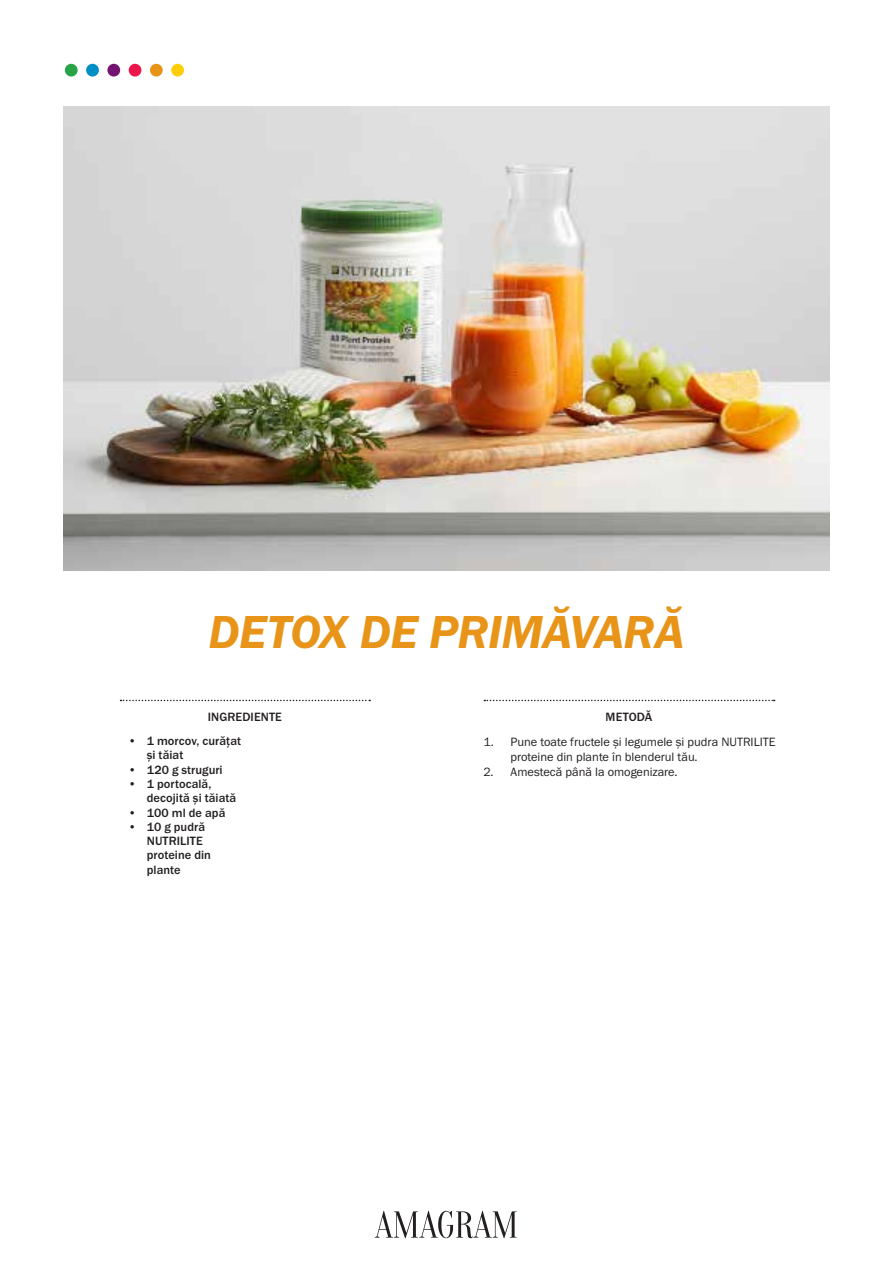
<style>
.page{position:relative;width:893px;height:1263px;background:#fff}
.page>*{position:absolute;margin:0;border:0;box-sizing:border-box;transform-origin:0 0}
.t1{font:48px "Franklin Gothic URW Dem Ita";letter-spacing:-.015em;color:#e89418}
.t2{font:500 12.45px/14.2px "Franklin Gothic URW";letter-spacing:.005em;color:#231f20}
.t3{font:12.45px/15px "Franklin Gothic URW Boo";color:#231f20}
.s1{font-family:"Franklin Gothic URW Boo";font-weight:400}
</style>
<div class="page">
<img style="left:64px;top:106px;width:765px;height:464px">
<svg style="left:484px;top:700px;width:291px;height:1px"></svg>
<svg style="left:121px;top:700px;width:249px;height:1px"></svg>
<div style="left:171px;top:64px;width:13px;height:13px;background:#fece08;border-radius:50%"></div>
<div style="left:150px;top:64px;width:13px;height:13px;background:#e89418;border-radius:50%"></div>
<div style="left:129px;top:64px;width:12px;height:13px;background:#ed164b;border-radius:50%"></div>
<div style="left:107px;top:64px;width:13px;height:13px;background:#731372;border-radius:50%"></div>
<div style="left:86px;top:64px;width:13px;height:13px;background:#008fc5;border-radius:50%"></div>
<div style="left:65px;top:64px;width:13px;height:13px;background:#29a347;border-radius:50%"></div>
<svg style="left:375px;top:1211px;width:142px;height:27px"></svg>
<h1 class="t1" style="left:209px;top:601px;width:477px">DETOX DE PRIMĂVARĂ</h1>
<p class="t2" style="left:208px;top:710px;width:76px">INGREDIENTE</p>
<p class="t2" style="left:147px;top:734px;width:96px;text-indent:-19px"><span class="s1">•</span> 1 morcov, curățat și tăiat</p>
<p class="t2" style="left:128px;top:762px;width:96px"><span class="s1">•</span> 120 g struguri</p>
<p class="t2" style="left:147px;top:776px;width:91px;text-indent:-19px"><span class="s1">•</span> 1 portocală, decojită și tăiată</p>
<p class="t2" style="left:128px;top:805px;width:99px"><span class="s1">•</span> 100 ml de apă</p>
<p class="t2" style="left:147px;top:819px;width:66px;text-indent:-19px"><span class="s1">•</span> 10 g pudră<br>NUTRILITE proteine din plante</p>
<p class="t2" style="left:606px;top:710px;width:48px">METODĂ</p>
<p class="t3" style="left:510px;top:734px;width:267px;text-indent:-27px">1. Pune toate fructele și legumele și pudra NUTRILITE proteine din plante în blenderul tău.</p>
<p class="t3" style="left:483px;top:764px;width:196px">2. Amestecă până la omogenizare.</p>
</div>
